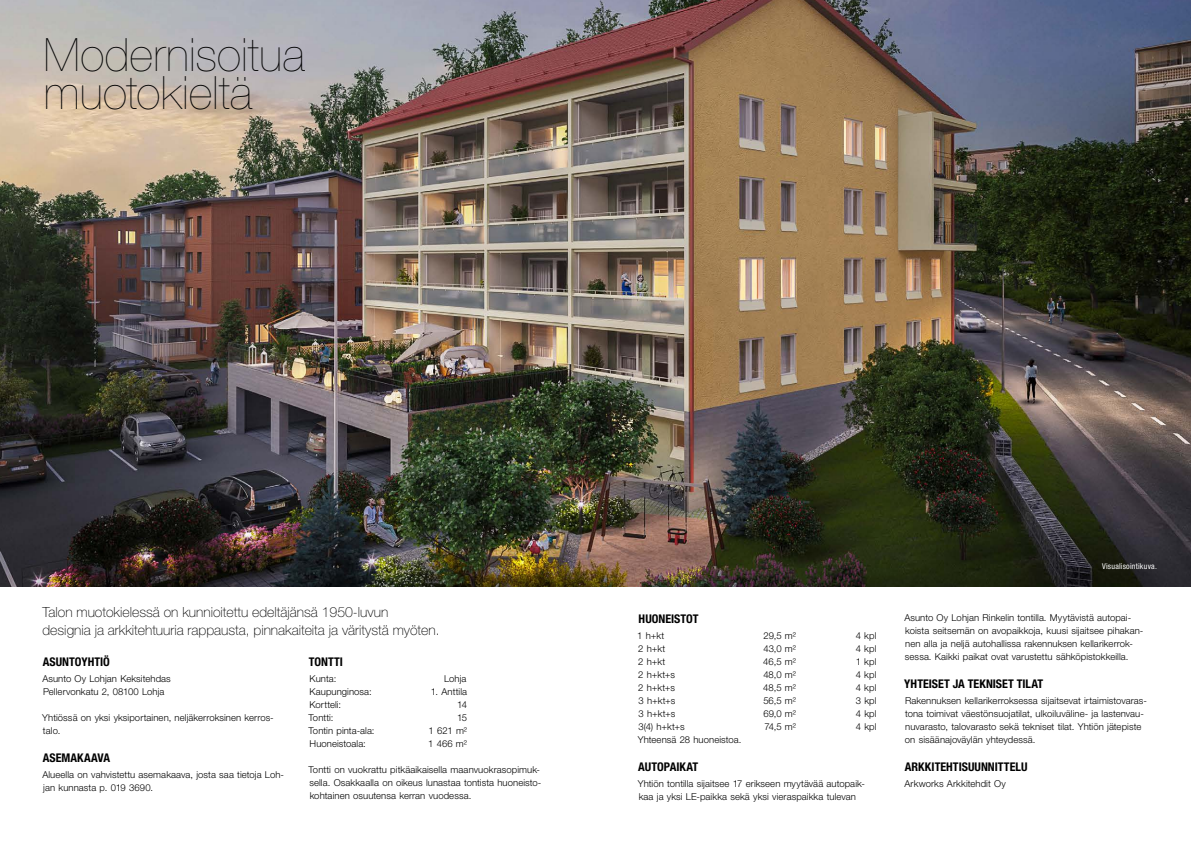
<style>
.page{position:relative;width:1191px;height:842px;background:#fff}
.page>*{position:absolute;margin:0;border:0;box-sizing:border-box;transform-origin:0 0}
.t1{font:200 46px/38px "Helvetica Neue LT Pro";letter-spacing:.01em;color:#000}
.t2{font:100 14px/18px "Helvetica Neue LT Pro";color:#000}
.t3{font:700 condensed 12px "Helvetica Neue LT Pro";color:#000}
.t4{font:300 9.5px/13px "Helvetica Neue LT Pro";letter-spacing:.01em;color:#000}
.t5{font:condensed 8px "Helvetica Neue LT Pro";letter-spacing:.03em;color:#fff}
</style>
<div class="page">
<img style="left:0;top:0;width:1191px;height:587px">
<h1 class="t1" style="left:44px;top:36px;width:262px">Modernisoitua muotokieltä</h1>
<h2 class="t2" style="left:43px;top:603px;width:398px">Talon muotokielessä on kunnioitettu edeltäjänsä 1950-luvun designia ja arkkitehtuuria rappausta, pinnakaiteita ja väritystä myöten.</h2>
<p class="t3" style="left:43px;top:655px;width:69px">ASUNTOYHTIÖ</p>
<p class="t4" style="left:42px;top:672px;width:130px">Asunto Oy Lohjan Keksitehdas<br>Pellervonkatu 2, 08100 Lohja</p>
<p class="t4" style="left:42px;top:711px;width:233px">Yhtiössä on yksi yksiportainen, neljäkerroksinen kerros&shy;talo.</p>
<p class="t3" style="left:43px;top:751px;width:69px">ASEMAKAAVA</p>
<p class="t4" style="left:42px;top:768px;width:243px">Alueella on vahvistettu asemakaava, josta saa tietoja Loh&shy;jan kunnasta p. 019 3690.</p>
<p class="t3" style="left:309px;top:655px;width:36px">TONTTI</p>
<p class="t4" style="left:309px;top:672px;width:28px">Kunta:</p>
<p class="t4" style="left:444px;top:672px;width:24px">Lohja</p>
<p class="t4" style="left:309px;top:685px;width:64px">Kaupunginosa:</p>
<p class="t4" style="left:431px;top:685px;width:38px">1. Anttila</p>
<p class="t4" style="left:309px;top:698px;width:33px">Kortteli:</p>
<p class="t4" style="left:457px;top:698px;width:11px">14</p>
<p class="t4" style="left:308px;top:711px;width:27px">Tontti:</p>
<p class="t4" style="left:457px;top:711px;width:11px">15</p>
<p class="t4" style="left:308px;top:724px;width:68px">Tontin pinta-ala:</p>
<p class="t4" style="left:428px;top:724px;width:40px">1 621 m²</p>
<p class="t4" style="left:309px;top:737px;width:58px">Huoneistoala:</p>
<p class="t4" style="left:428px;top:737px;width:40px">1 466 m²</p>
<p class="t4" style="left:308px;top:763px;width:234px">Tontti on vuokrattu pitkäaikaisella maanvuokrasopimuk&shy;sella. Osakkaalla on oikeus lunastaa tontista huoneisto&shy;kohtainen osuutensa kerran vuodessa.</p>
<p class="t3" style="left:638px;top:611px;width:61px">HUONEISTOT</p>
<p class="t4" style="left:637px;top:628px;width:29px">1 h+kt</p>
<p class="t4" style="left:763px;top:628px;width:34px">29,5 m²</p>
<p class="t4" style="left:855px;top:628px;width:22px">4 kpl</p>
<p class="t4" style="left:638px;top:641px;width:29px">2 h+kt</p>
<p class="t4" style="left:763px;top:641px;width:34px">43,0 m²</p>
<p class="t4" style="left:855px;top:641px;width:22px">4 kpl</p>
<p class="t4" style="left:638px;top:654px;width:29px">2 h+kt</p>
<p class="t4" style="left:763px;top:654px;width:34px">46,5 m²</p>
<p class="t4" style="left:855px;top:654px;width:22px">1 kpl</p>
<p class="t4" style="left:638px;top:667px;width:38px">2 h+kt+s</p>
<p class="t4" style="left:763px;top:667px;width:34px">48,0 m²</p>
<p class="t4" style="left:855px;top:667px;width:22px">4 kpl</p>
<p class="t4" style="left:638px;top:680px;width:38px">2 h+kt+s</p>
<p class="t4" style="left:763px;top:680px;width:34px">48,5 m²</p>
<p class="t4" style="left:855px;top:680px;width:22px">4 kpl</p>
<p class="t4" style="left:638px;top:693px;width:38px">3 h+kt+s</p>
<p class="t4" style="left:763px;top:693px;width:34px">56,5 m²</p>
<p class="t4" style="left:855px;top:693px;width:22px">3 kpl</p>
<p class="t4" style="left:638px;top:706px;width:38px">3 h+kt+s</p>
<p class="t4" style="left:763px;top:706px;width:34px">69,0 m²</p>
<p class="t4" style="left:855px;top:706px;width:22px">4 kpl</p>
<p class="t4" style="left:638px;top:719px;width:48px">3(4) h+kt+s</p>
<p class="t4" style="left:764px;top:719px;width:33px">74,5 m²</p>
<p class="t4" style="left:855px;top:719px;width:22px">4 kpl</p>
<p class="t4" style="left:638px;top:732px;width:105px">Yhteensä 28 huoneistoa.</p>
<p class="t3" style="left:638px;top:759px;width:62px">AUTOPAIKAT</p>
<p class="t4" style="left:638px;top:776px;width:229px">Yhtiön tontilla sijaitsee 17 erikseen myytävää autopaik&shy;kaa ja yksi LE-paikka sekä yksi vieraspaikka tulevan</p>
<p class="t5" style="left:1102px;top:561px;width:56px">Visualisointikuva.</p>
<p class="t4" style="left:904px;top:611px;width:240px">Asunto Oy Lohjan Rinkelin tontilla. Myytävistä autopai&shy;koista seitsemän on avopaikkoja, kuusi sijaitsee pihakan&shy;nen alla ja neljä autohallissa rakennuksen kellarikerrok&shy;sessa. Kaikki paikat ovat varustettu sähköpistokkeilla.</p>
<p class="t3" style="left:904px;top:676px;width:140px">YHTEISET JA TEKNISET TILAT</p>
<p class="t4" style="left:905px;top:694px;width:243px">Rakennuksen kellarikerroksessa sijaitsevat irtaimistovaras&shy;tona toimivat väestönsuojatilat, ulkoiluväline- ja lastenvau&shy;nuvarasto, talovarasto sekä tekniset tilat. Yhtiön jätepiste on sisäänajoväylän yhteydessä.</p>
<p class="t3" style="left:904px;top:759px;width:124px">ARKKITEHTISUUNNITTELU</p>
<p class="t4" style="left:904px;top:777px;width:103px">Arkworks Arkkitehdit Oy</p>
</div>
